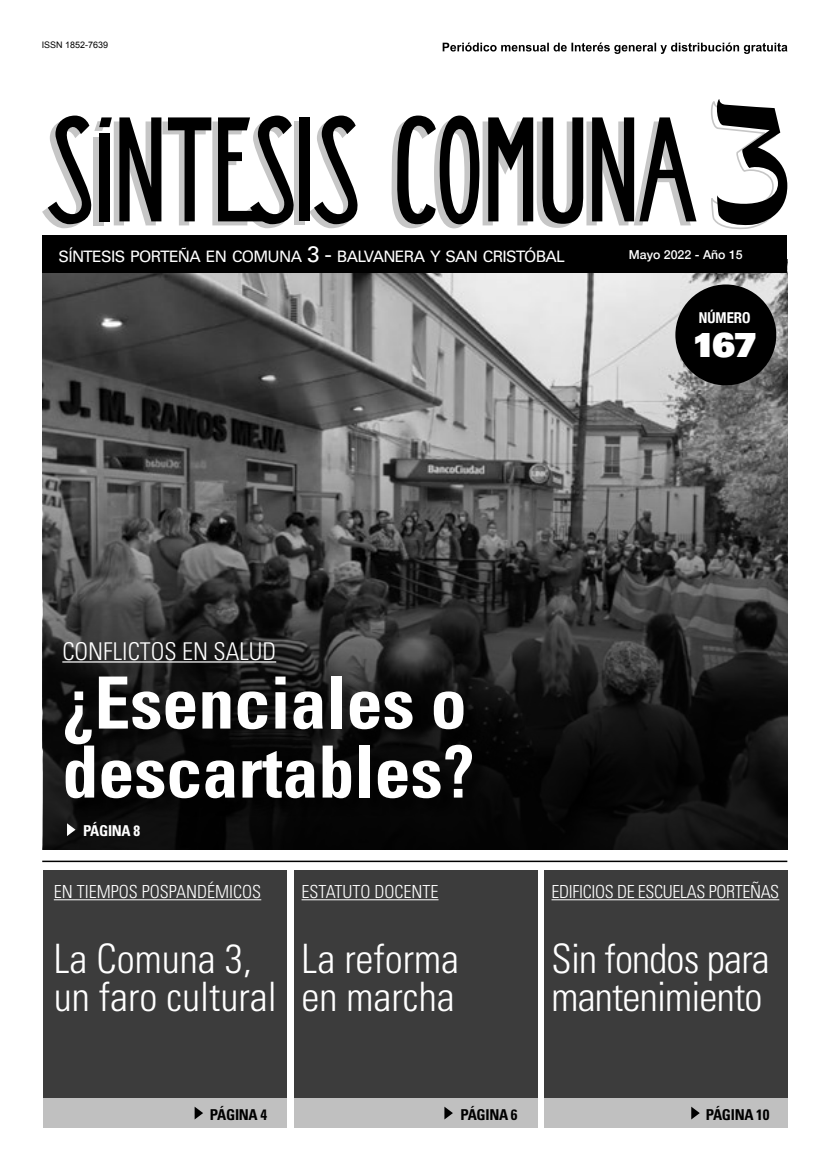
<style>
.page{position:relative;width:830px;height:1170px;background:#fff}
.page>*{position:absolute;margin:0;border:0;box-sizing:border-box;transform-origin:0 0}
.t1{font:700 condensed 72px/69px "Univers LT Std";color:#fff}
.t2{font:300 condensed 40.5px/37.5px "Univers LT Std";color:#fff}
.t3{font:300 condensed 40.5px/37.5px "Univers LT Std";letter-spacing:-.02em;color:#fff}
.t4{font:33.15px "Univers LT Std X Black";color:#fff}
.t5{font:300 condensed 24.45px "Univers LT Std";color:#fff}
.t6{font:300 condensed 18px "Univers LT Std";color:#fff}
.t7{font:300 condensed 18px "Univers LT Std";letter-spacing:-.02em;color:#fff}
.t8{font:15.75px "Univers LT Std";letter-spacing:-.045em;color:#fff}
.t9{font:700 condensed 15px "Univers LT Std";letter-spacing:-.02em;color:#000}
.t10{font:700 condensed 15px "Univers LT Std";letter-spacing:-.02em;color:#fff}
.t11{font:700 condensed 15px "Helvetica Neue";color:#fff}
.t12{font:500 12.3px "Helvetica Neue";color:#fff}
.t13{font:9px "Arial";color:#000}
.s1{font-size:22.5px}
</style>
<div class="page">
<img style="left:43px;top:273px;width:744px;height:163px">
<svg style="left:43px;top:436px;width:744px;height:413px;background:#383838"></svg>
<div style="left:43px;top:1089px;width:244px;height:38px;background:#c0c0c0"></div>
<div style="left:294px;top:1089px;width:243px;height:38px;background:#c0c0c0"></div>
<div style="left:543px;top:1089px;width:244px;height:38px;background:#c0c0c0"></div>
<div style="left:43px;top:870px;width:244px;height:227px;background:#3c3c3c"></div>
<div style="left:294px;top:870px;width:243px;height:227px;background:#3c3c3c"></div>
<div style="left:543px;top:870px;width:244px;height:227px;background:#3c3c3c"></div>
<div style="left:66px;top:644px;width:424px;height:172px;background:#000;opacity:.65"></div>
<hr style="left:62px;top:661px;width:214px;height:1px;background:#fff">
<hr style="left:301px;top:899px;width:137px;height:1px;background:#fff">
<hr style="left:54px;top:899px;width:207px;height:1px;background:#fff">
<hr style="left:551px;top:899px;width:228px;height:1px;background:#fff">
<svg style="left:194px;top:1106px;width:9px;height:13px"></svg>
<svg style="left:444px;top:1106px;width:8px;height:13px"></svg>
<svg style="left:67px;top:823px;width:8px;height:13px"></svg>
<svg style="left:691px;top:1106px;width:8px;height:13px"></svg>
<hr style="left:42px;top:860px;width:745px;height:2px;background:#000">
<div style="left:675px;top:284px;width:100px;height:101px;background:#000;border-radius:50%"></div>
<div style="left:42px;top:235px;width:745px;height:38px;background:#000"></div>
<svg style="left:442px;top:43px;width:345px;height:11px"></svg>
<div style="left:295px;top:121px;width:10px;height:104px;background:#c6c6c6"></div>
<svg style="left:310px;top:115px;width:48px;height:114px"></svg>
<div style="left:299px;top:117px;width:11px;height:104px;background:#000"></div>
<svg style="left:42px;top:115px;width:253px;height:114px"></svg>
<svg style="left:391px;top:115px;width:305px;height:114px"></svg>
<svg style="left:711px;top:99px;width:76px;height:130px"></svg>
<p class="t13" style="left:42px;top:39px;width:68px">ISSN 1852-7639</p>
<p class="t8" style="left:58px;top:247px;width:507px">SÍNTESIS PORTEÑA EN COMUNA <span class="s1">3 -</span> BALVANERA Y SAN CRISTÓBAL</p>
<p class="t12" style="left:628px;top:245px;width:115px">Mayo 2022 - Año 15</p>
<p class="t11" style="left:698px;top:305px;width:53px">NÚMERO</p>
<h3 class="t4" style="left:692px;top:323px;width:66px">167</h3>
<h3 class="t5" style="left:62px;top:636px;width:215px">CONFLICTOS EN SALUD</h3>
<h1 class="t1" style="left:62px;top:668px;width:413px">¿Esenciales o descartables?</h1>
<p class="t10" style="left:83px;top:821px;width:59px">PÁGINA 8</p>
<p class="t6" style="left:54px;top:880px;width:209px">EN TIEMPOS POSPANDÉMICOS</p>
<h2 class="t2" style="left:54px;top:939px;width:224px">La Comuna 3, un faro cultural</h2>
<p class="t6" style="left:301px;top:880px;width:138px">ESTATUTO DOCENTE</p>
<h2 class="t2" style="left:301px;top:939px;width:159px">La reforma en marcha</h2>
<p class="t7" style="left:551px;top:880px;width:229px">EDIFICIOS DE ESCUELAS PORTEÑAS</p>
<h2 class="t3" style="left:551px;top:939px;width:220px">Sin fondos para mantenimiento</h2>
<p class="t9" style="left:210px;top:1104px;width:59px">PÁGINA 4</p>
<p class="t9" style="left:460px;top:1104px;width:59px">PÁGINA 6</p>
<p class="t9" style="left:705px;top:1104px;width:65px">PÁGINA 10</p>
</div>
